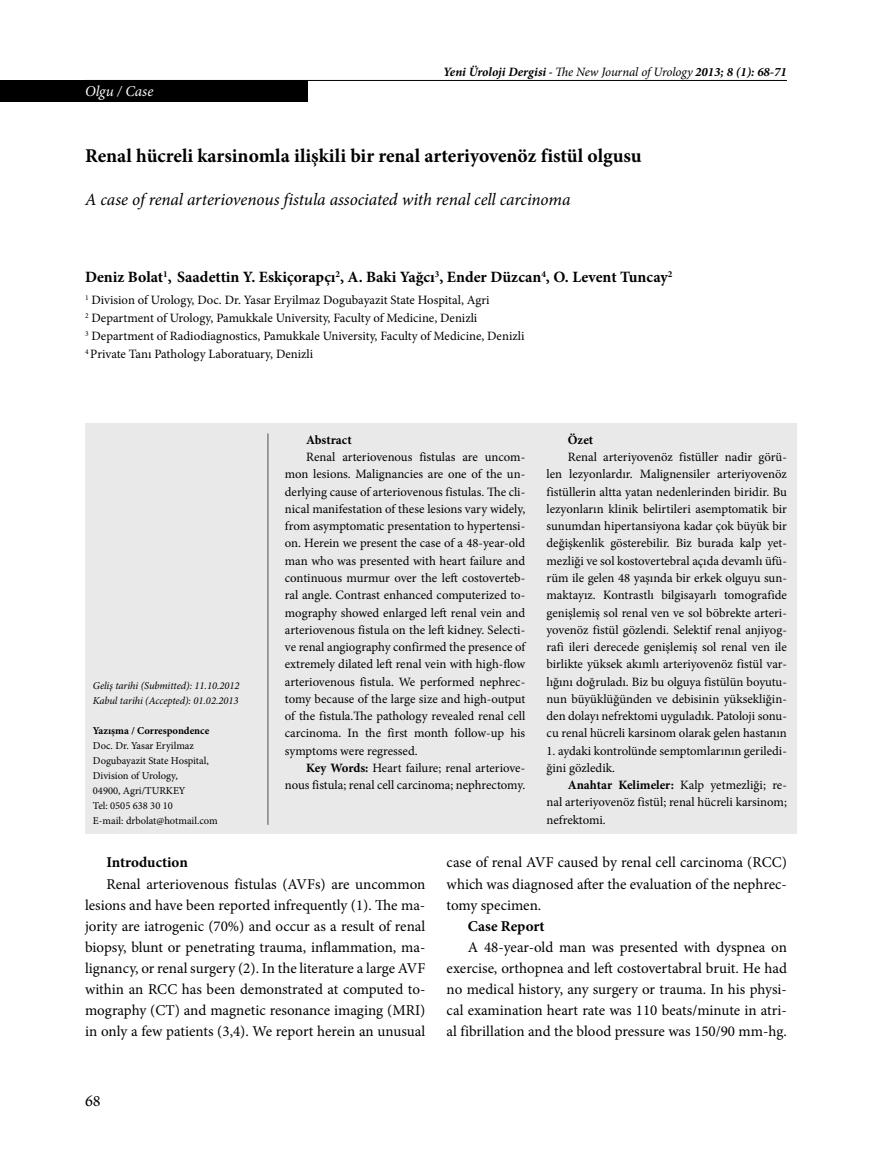
<style>
.page{position:relative;width:872px;height:1170px;background:#fff}
.page>*{position:absolute;margin:0;border:0;box-sizing:border-box;transform-origin:0 0}
.t1{font:700 19.5px "Minion Pro";color:#000}
.t2{font:italic 17.25px "Minion Pro";letter-spacing:-.005em;color:#000}
.t3{font:16.5px "Arno Pro";color:#000}
.t4{font:700 15.75px "Minion Pro";color:#000}
.t5{font:15px/21px "Minion Pro";color:#000;text-align:justify}
.t6{font:700 15px "Minion Pro";color:#000}
.t7{font:italic 15px "Minion Pro";color:#fff}
.t8{font:12.75px/17.2px "Minion Pro";color:#000;text-align:justify}
.t9{font:italic 700 12.75px "Minion Pro";color:#000}
.t10{font:700 12.75px "Minion Pro";color:#000}
.t11{font:10.5px/15px "Minion Pro";color:#000}
.t12{font:italic 10.5px/15px "Minion Pro";letter-spacing:-.005em;color:#000}
.t13{font:700 10.5px "Minion Pro";color:#000}
.s1{font-stretch:condensed}
.s2{font-weight:400}
.s3{font-weight:700}
</style>
<div class="page">
<hr style="left:85px;top:80px;width:702px;height:1px;background:#000">
<div style="left:0;top:80px;width:308px;height:21px;background:#000"></div>
<div style="left:85px;top:423px;width:712px;height:410px;background:#e9e9ea"></div>
<hr style="left:267px;top:433px;width:2px;height:391px;background:#808285">
<p class="t7" style="left:85px;top:81px;width:70px">Olgu / Case</p>
<p class="t9" style="left:443px;top:63px;width:345px">Yeni Üroloji Dergisi <span class="s1">-</span> <span class="s2">The New Journal of Urology</span> 2013; 8 (1): 68-71</p>
<h1 class="t1" style="left:85px;top:142px;width:558px">Renal hücreli karsinomla ilişkili bir renal arteriyovenöz fistül olgusu</h1>
<h2 class="t2" style="left:85px;top:188px;width:487px">A case of renal arteriovenous fistula associated with renal cell carcinoma</h2>
<p class="t4" style="left:85px;top:265px;width:589px">Deniz Bolat<sup>1</sup>, Saadettin Y. Eskiçorapçı<sup>2</sup>, A. Baki Yağcı<sup>3</sup>, Ender Düzcan<sup>4</sup>, O. Levent Tuncay<sup>2</sup></p>
<p class="t8" style="left:85px;top:291px;width:441px;line-height:18px;text-align:left"><sup>1</sup> Division of Urology, Doc. Dr. Yasar Eryilmaz Dogubayazit State Hospital, Agri<br><sup>2</sup> Department of Urology, Pamukkale University, Faculty of Medicine, Denizli<br><sup>3</sup> Department of Radiodiagnostics, Pamukkale University, Faculty of Medicine, Denizli <sup>4</sup> Private Tanı Pathology Laboratuary, Denizli</p>
<p class="t12" style="left:93px;top:677px;width:148px">Geliş tarihi (Submitted): 11.10.2012<br>Kabul tarihi (Accepted): 01.02.2013</p>
<p class="t13" style="left:93px;top:723px;width:118px">Yazışma / Correspondence</p>
<p class="t11" style="left:93px;top:737px;width:126px">Doc. Dr. Yasar Eryilmaz<br>Dogubayazit State Hospital,<br>Division of Urology,<br>04900, Agri/TURKEY<br>Tel: 0505 638 30 10<br>E-mail: drbolat@hotmail.com</p>
<p class="t10" style="left:306px;top:431px;width:47px">Abstract</p>
<p class="t8" style="left:285px;top:448px;width:242px;text-indent:21px">Renal arteriovenous fistulas are uncom&shy;mon lesions. Malignancies are one of the un&shy;derlying cause of arteriovenous fistulas. The cli&shy;nical manifestation of these lesions vary widely, from asymptomatic presentation to hypertensi&shy;on. Herein we present the case of a 48-year-old man who was presented with heart failure and continuous murmur over the left costoverteb&shy;ral angle. Contrast enhanced computerized to&shy;mography showed enlarged left renal vein and arteriovenous fistula on the left kidney. Selecti&shy;ve renal angiography confirmed the presence of extremely dilated left renal vein with high-flow arteriovenous fistula. We performed nephrec&shy;tomy because of the large size and high-output of the fistula.The pathology revealed renal cell carcinoma. In the first month follow-up his symptoms were regressed.</p>
<p class="t8" style="left:285px;top:759px;width:242px;text-align:right"><span class="s3">Key Words:</span> Heart failure; renal arteriove&shy;nous fistula; renal cell carcinoma; nephrectomy.</p>
<p class="t10" style="left:568px;top:431px;width:27px">Özet</p>
<p class="t8" style="left:546px;top:448px;width:242px;text-indent:21px">Renal arteriyovenöz fistüller nadir görü&shy;len lezyonlardır. Malignensiler arteriyovenöz fistüllerin altta yatan nedenlerinden biridir. Bu lezyonların klinik belirtileri asemptomatik bir sunumdan hipertansiyona kadar çok büyük bir değişkenlik gösterebilir. Biz burada kalp yet&shy;mezliği ve sol kostovertebral açıda devamlı üfü&shy;rüm ile gelen 48 yaşında bir erkek olguyu sun&shy;maktayız. Kontrastlı bilgisayarlı tomografide genişlemiş sol renal ven ve sol böbrekte arteri&shy;yovenöz fistül gözlendi. Selektif renal anjiyog&shy;rafi ileri derecede genişlemiş sol renal ven ile birlikte yüksek akımlı arteriyovenöz fistül var&shy;lığını doğruladı. Biz bu olguya fistülün boyutu&shy;nun büyüklüğünden ve debisinin yüksekliğin&shy;den dolayı nefrektomi uyguladık. Patoloji sonu&shy;cu renal hücreli karsinom olarak gelen hastanın</p>
<p class="t8" style="left:546px;top:742px;width:242px">1. aydaki kontrolünde semptomlarının geriledi&shy;ğini gözledik.</p>
<p class="t8" style="left:546px;top:776px;width:242px;text-indent:21px"><span class="s3">Anahtar Kelimeler:</span> Kalp yetmezliği; re&shy;nal arteriyovenöz fistül; renal hücreli karsinom; nefrektomi.</p>
<p class="t6" style="left:106px;top:852px;width:83px">Introduction</p>
<p class="t5" style="left:85px;top:873px;width:342px;text-indent:21px">Renal arteriovenous fistulas (AVFs) are uncommon lesions and have been reported infrequently (1). The ma&shy;jority are iatrogenic (70%) and occur as a result of renal biopsy, blunt or penetrating trauma, inflammation, ma&shy;lignancy, or renal surgery (2). In the literature a large AVF within an RCC has been demonstrated at computed to&shy;mography (CT) and magnetic resonance imaging (MRI) in only a few patients (3,4). We report herein an unusual</p>
<p class="t5" style="left:446px;top:852px;width:342px">case of renal AVF caused by renal cell carcinoma (RCC) which was diagnosed after the evaluation of the nephrec&shy;tomy specimen.</p>
<p class="t6" style="left:468px;top:915px;width:78px">Case Report</p>
<p class="t5" style="left:446px;top:936px;width:342px;text-indent:21px">A 48-year-old man was presented with dyspnea on exercise, orthopnea and left costovertabral bruit. He had no medical history, any surgery or trauma. In his physi&shy;cal examination heart rate was 110 beats/minute in atri&shy;al fibrillation and the blood pressure was 150/90 mm-hg.</p>
<p class="t3" style="left:85px;top:1091px;width:17px">68</p>
</div>
